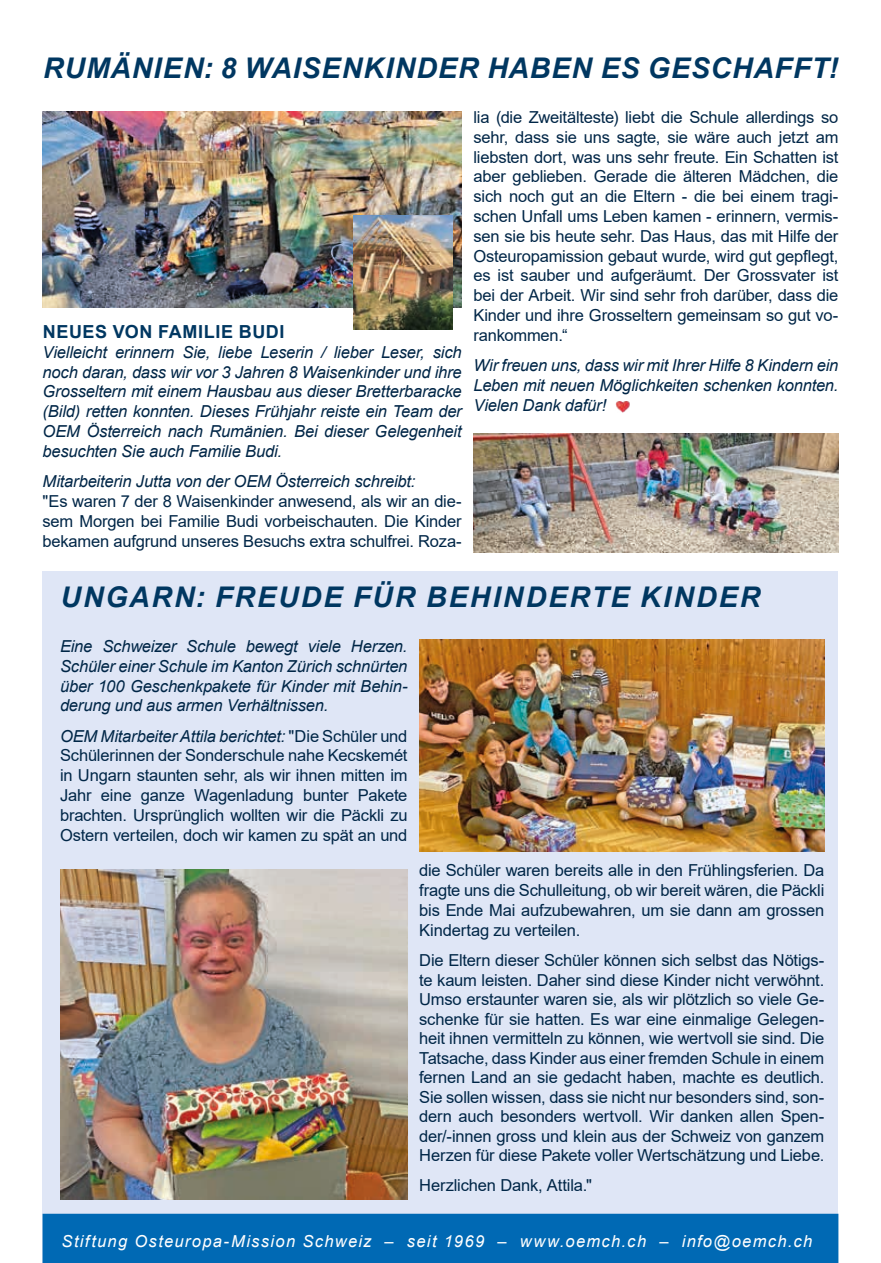
<style>
.page{position:relative;width:881px;height:1263px;background:#fff}
.page>*{position:absolute;margin:0;border:0;box-sizing:border-box;transform-origin:0 0}
.t1{font:italic 700 28.5px "Arial";letter-spacing:.045em;color:#003761}
.t2{font:italic 700 28.5px "Arial";letter-spacing:.07em;color:#003761}
.t3{font:700 18px "Arial";letter-spacing:.035em;color:#003761}
.t4{font:16.5px/19.8px "Arial";letter-spacing:-.01em;color:#002647;text-align:justify}
.t5{font:italic 16.5px/19.8px "Arial";letter-spacing:-.01em;color:#002647;text-align:justify}
.t6{font:italic 16.5px "Arial";letter-spacing:.08em;color:#fff}
.s1{font-style:italic}
</style>
<div class="page">
<div style="left:43px;top:571px;width:795px;height:692px;background:#dfe6f6"></div>
<div style="left:43px;top:1214px;width:795px;height:49px;background:#0069b4"></div>
<img style="left:615px;top:401px;width:14px;height:12px">
<img style="left:60px;top:870px;width:347px;height:329px">
<img style="left:43px;top:111px;width:418px;height:197px">
<img style="left:419px;top:640px;width:405px;height:211px">
<img style="left:473px;top:433px;width:365px;height:120px">
<img style="left:353px;top:215px;width:99px;height:114px">
<h1 class="t1" style="left:43px;top:49px;width:796px">RUMÄNIEN: 8 WAISENKINDER HABEN ES GESCHAFFT!</h1>
<p class="t3" style="left:43px;top:319px;width:243px">NEUES VON FAMILIE BUDI</p>
<p class="t5" style="left:43px;top:342px;width:420px">Vielleicht erinnern Sie, liebe Leserin / lieber Leser, sich noch daran, dass wir vor 3 Jahren 8 Waisenkinder und ihre Grosseltern mit einem Hausbau aus dieser Bretterbaracke (Bild) retten konnten. Dieses Frühjahr reiste ein Team der OEM Österreich nach Rumänien. Bei dieser Gelegenheit besuchten Sie auch Familie Budi.</p>
<p class="t5" style="left:43px;top:472px;width:374px">Mitarbeiterin Jutta von der OEM Österreich schreibt:</p>
<p class="t4" style="left:43px;top:491px;width:420px">"Es waren 7 der 8 Waisenkinder anwesend, als wir an die&shy;sem Morgen bei Familie Budi vorbeischauten. Die Kinder bekamen aufgrund unseres Besuchs extra schulfrei. Roza-</p>
<p class="t4" style="left:473px;top:107px;width:366px">lia (die Zweitälteste) liebt die Schule allerdings so sehr, dass sie uns sagte, sie wäre auch jetzt am liebsten dort, was uns sehr freute. Ein Schatten ist aber geblieben. Gerade die älteren Mädchen, die sich noch gut an die Eltern - die bei einem tragi&shy;schen Unfall ums Leben kamen - erinnern, vermis&shy;sen sie bis heute sehr. Das Haus, das mit Hilfe der Osteuropamission gebaut wurde, wird gut gepflegt, es ist sauber und aufgeräumt. Der Grossvater ist bei der Arbeit. Wir sind sehr froh darüber, dass die Kinder und ihre Grosseltern gemeinsam so gut vo&shy;rankommen.“</p>
<p class="t5" style="left:473px;top:356px;width:366px">Wir freuen uns, dass wir mit Ihrer Hilfe 8 Kindern ein Leben mit neuen Möglichkeiten schenken konnten.<br>Vielen Dank dafür!</p>
<h1 class="t2" style="left:60px;top:578px;width:701px">UNGARN: FREUDE FÜR BEHINDERTE KINDER</h1>
<p class="t5" style="left:60px;top:636px;width:349px">Eine Schweizer Schule bewegt viele Herzen.<br>Schüler einer Schule im Kanton Zürich schnürten über 100 Geschenkpakete für Kinder mit Behin&shy;derung und aus armen Verhältnissen.</p>
<p class="t4" style="left:60px;top:726px;width:349px"><span class="s1">OEM Mitarbeiter Attila berichtet:</span> "Die Schüler und Schülerinnen der Sonderschule nahe Kecskemét in Ungarn staunten sehr, als wir ihnen mitten im Jahr eine ganze Wagenladung bunter Pakete brachten. Ursprünglich wollten wir die Päckli zu Ostern verteilen, doch wir kamen zu spät an und</p>
<p class="t4" style="left:419px;top:860px;width:406px">die Schüler waren bereits alle in den Frühlingsferien. Da fragte uns die Schulleitung, ob wir bereit wären, die Päckli bis Ende Mai aufzubewahren, um sie dann am grossen Kindertag zu verteilen.</p>
<p class="t4" style="left:419px;top:950px;width:406px">Die Eltern dieser Schüler können sich selbst das Nötigs&shy;te kaum leisten. Daher sind diese Kinder nicht verwöhnt.<br>Umso erstaunter waren sie, als wir plötzlich so viele Ge&shy;schenke für sie hatten. Es war eine einmalige Gelegen&shy;heit ihnen vermitteln zu können, wie wertvoll sie sind. Die Tatsache, dass Kinder aus einer fremden Schule in einem fernen Land an sie gedacht haben, machte es deutlich.<br>Sie sollen wissen, dass sie nicht nur besonders sind, son&shy;dern auch besonders wertvoll. Wir danken allen Spen&shy;der/-innen gross und klein aus der Schweiz von ganzem Herzen für diese Pakete voller Wertschätzung und Liebe.</p>
<p class="t4" style="left:419px;top:1175px;width:174px">Herzlichen Dank, Attila."</p>
<p class="t6" style="left:61px;top:1230px;width:752px">Stiftung Osteuropa-Mission Schweiz – seit 1969 – www.oemch.ch – info@oemch.ch</p>
</div>
